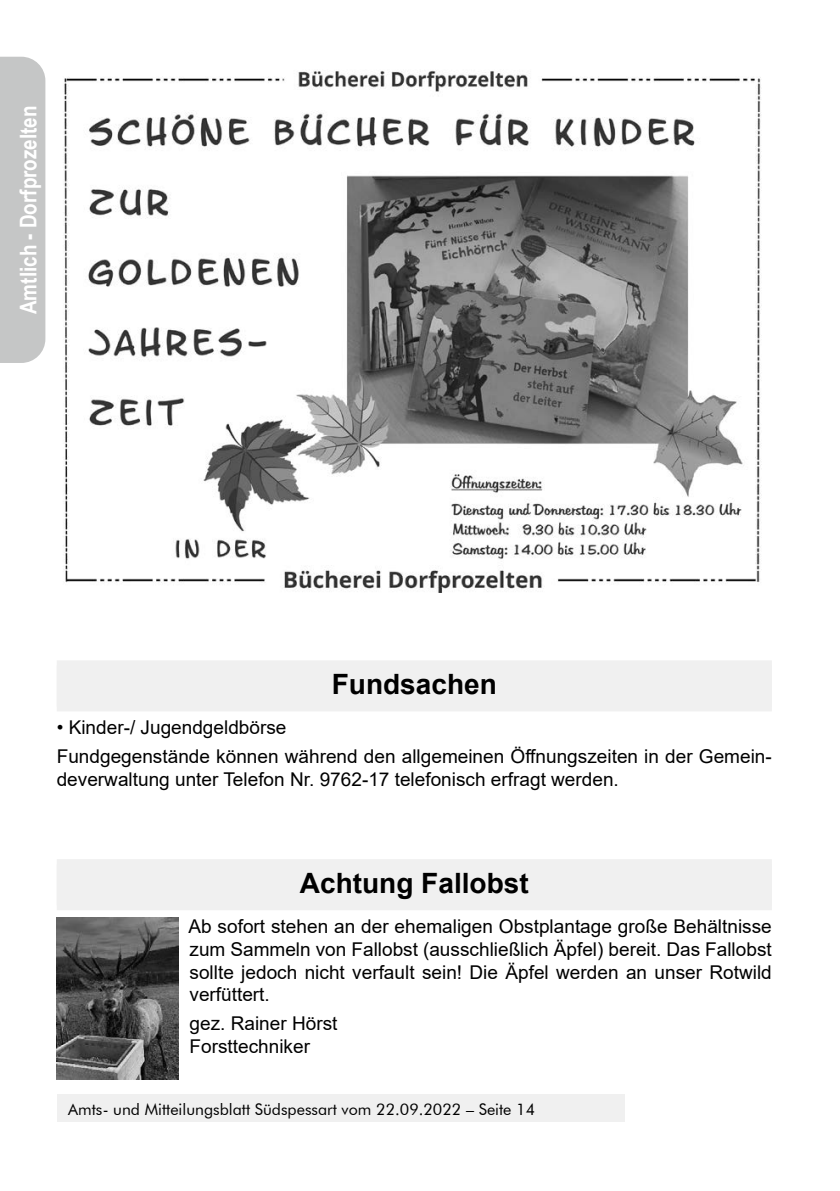
<style>
.page{position:relative;width:840px;height:1191px;background:#fff}
.page>*{position:absolute;margin:0;border:0;box-sizing:border-box;transform-origin:0 0}
.t1{font:700 28px "Arial";color:#000}
.t2{font:700 23px "Arial Narrow";color:#fff}
.t3{font:19px/22.8px "Arial";color:#000}
.t4{font:16px "Futura BT";color:#000}
</style>
<div class="page">
<div style="left:57px;top:1095px;width:567px;height:27px;background:#f0f0f0"></div>
<div style="left:57px;top:665px;width:714px;height:46px;background:#f0f0f0"></div>
<div style="left:57px;top:660px;width:714px;height:46px;background:#f0f0f0"></div>
<div style="left:57px;top:864px;width:714px;height:46px;background:#f0f0f0"></div>
<div style="left:57px;top:859px;width:714px;height:46px;background:#f0f0f0"></div>
<img style="left:64px;top:70px;width:698px;height:522px">
<img style="left:57px;top:917px;width:121px;height:162px">
<div style="left:0;top:57px;width:45px;height:306px;background:#c5c6c6"></div>
<p class="t2" style="left:11px;top:314px;width:210px;rotate:-90deg">Amtlich - Dorfprozelten</p>
<h1 class="t1" style="left:331px;top:665px;width:166px">Fundsachen</h1>
<p class="t3" style="left:57px;top:713px;width:716px;line-height:28.4px">• Kinder-/ Jugendgeldbörse<br>Fundgegenstände können während den allgemeinen Öffnungszeiten in der Gemein-</p>
<p class="t3" style="left:57px;top:767px;width:563px">deverwaltung unter Telefon Nr. 9762-17 telefonisch erfragt werden.</p>
<h1 class="t1" style="left:300px;top:863px;width:230px">Achtung Fallobst</h1>
<p class="t3" style="left:188px;top:915px;width:584px;text-align:justify">Ab sofort stehen an der ehemaligen Obstplantage große Behältnisse zum Sammeln von Fallobst (ausschließlich Äpfel) bereit. Das Fallobst sollte jedoch nicht verfault sein! Die Äpfel werden an unser Rotwild verfüttert.</p>
<p class="t3" style="left:189px;top:1011px;width:149px">gez. Rainer Hörst<br>Forsttechniker</p>
<p class="t4" style="left:68px;top:1099px;width:468px">Amts- und Mitteilungsblatt Südspessart vom 22.09.2022 – Seite 14</p>
</div>
